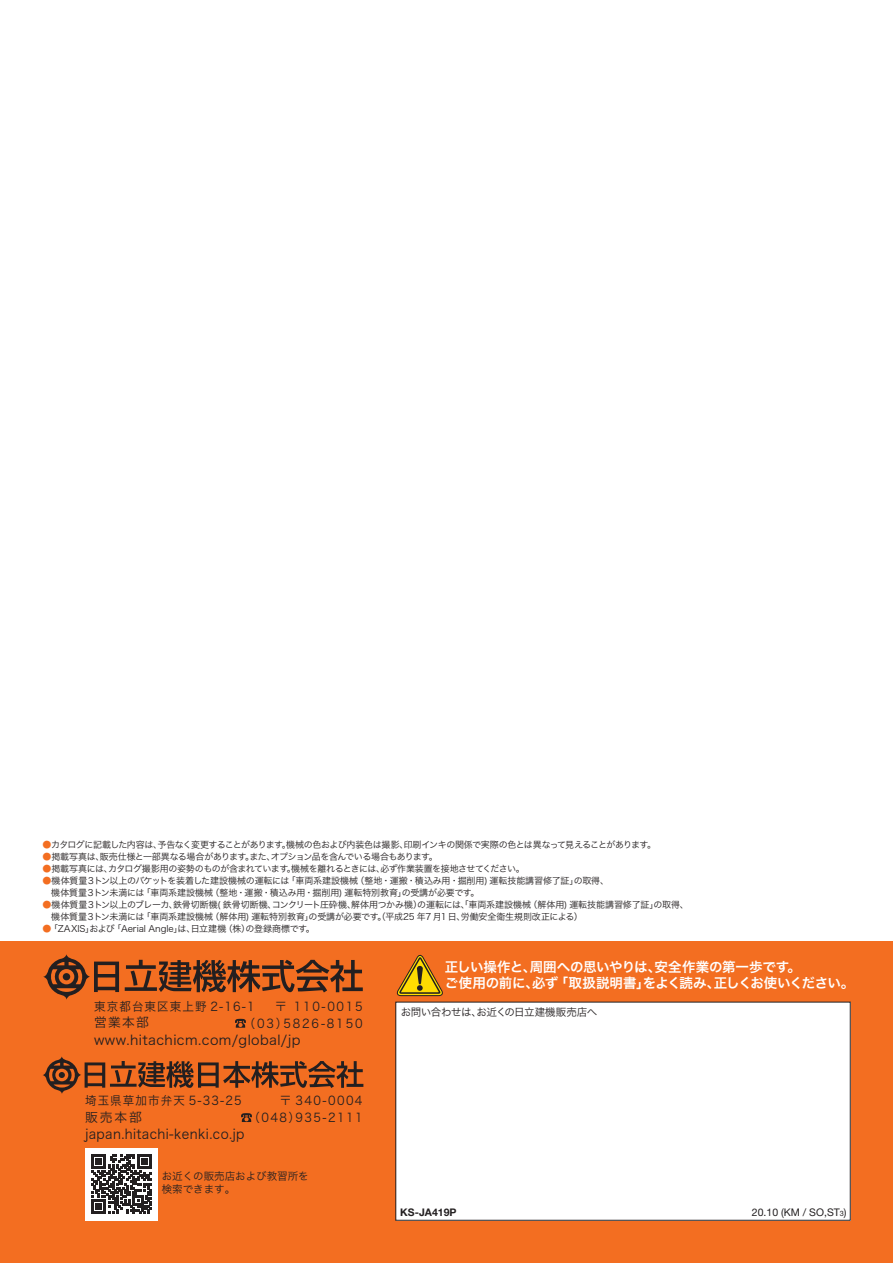
<style>
.page{position:relative;width:893px;height:1263px;background:#fff}
.page>*{position:absolute;margin:0;border:0;box-sizing:border-box;transform-origin:0 0}
.t1{font:13.5px "Hira Kaku Pro W6";letter-spacing:-.025em;color:#fff}
.t2{font:13.5px "Hira Kaku Pro W3";letter-spacing:.03em;color:#231f20}
.t3{font:13.5px "Hira Kaku Pro W3";letter-spacing:.03em;color:#231f20;scale:.95 1}
.t4{font:12.75px "Hira Kaku Pro W3";letter-spacing:.125em;color:#231f20}
.t5{font:12.15px "Hira Kaku Pro W3";letter-spacing:.125em;color:#231f20;scale:.95 1}
.t6{font:12.15px "Hira Kaku Pro W3";letter-spacing:.1em;color:#231f20;scale:.95 1}
.t7{font:12.15px "Hira Kaku Pro W3";letter-spacing:.16em;color:#231f20;scale:.95 1}
.t8{font:10.5px/13.5px "Hira Kaku Pro W3";color:#231f20}
.t9{font:10.5px "Hira Kaku Pro W3";letter-spacing:-.045em;color:#231f20}
.t10{font:10.5px "Helvetica Neue LT Pro";color:#231f20}
.t11{font:700 10.5px "Helvetica Neue LT Pro";color:#231f20}
.t12{font:9px "Hira Kaku Pro W3";letter-spacing:-.025em;color:#231f20}
.t13{font:9px "Hira Kaku Pro W3";letter-spacing:-.05em;color:#231f20}
.t14{font:9px "Hira Kaku Pro W3";letter-spacing:-.055em;color:#231f20}
.t15{font:9px "Hira Kaku Pro W3";letter-spacing:-.045em;color:#231f20}
.t16{font:9px "Hira Kaku Pro W3";letter-spacing:-.005em;color:#231f20}
.s1{color:#f36e21}
.s2{font-size:7.35px}
</style>
<div class="page">
<div style="left:0;top:941px;width:893px;height:322px;background:#f36e21"></div>
<div style="left:396px;top:1002px;width:454px;height:218px;background:#fff"></div>
<svg style="left:43px;top:954px;width:76px;height:45px"></svg>
<svg style="left:125px;top:960px;width:238px;height:32px"></svg>
<svg style="left:235px;top:1019px;width:11px;height:9px"></svg>
<svg style="left:43px;top:1056px;width:320px;height:38px"></svg>
<svg style="left:241px;top:1113px;width:11px;height:9px"></svg>
<div style="left:85px;top:1147px;width:73px;height:73px;background:#fff"></div>
<svg style="left:397px;top:954px;width:46px;height:42px"></svg>
<svg style="left:92px;top:1154px;width:59px;height:60px"></svg>
<p class="t13" style="left:43px;top:837px;width:615px"><span class="s1">●</span>カタログに記載した内容は、予告なく変更することがあります。機械の色および内装色は撮影、印刷インキの関係で実際の色とは異なって見えることがあります。</p>
<p class="t15" style="left:43px;top:849px;width:397px"><span class="s1">●</span>掲載写真は、販売仕様と一部異なる場合があります。また、オプション品を含んでいる場合もあります。</p>
<p class="t14" style="left:43px;top:861px;width:484px"><span class="s1">●</span>掲載写真には、カタログ撮影用の姿勢のものが含まれています。機械を離れるときには、必ず作業装置を接地させてください。</p>
<p class="t12" style="left:43px;top:873px;width:568px"><span class="s1">●</span>機体質量３トン以上のバケットを装着した建設機械の運転には「車両系建設機械（整地・運搬・積込み用・掘削用) 運転技能講習修了証」の取得、</p>
<p class="t12" style="left:43px;top:885px;width:439px">　機体質量３トン未満には「車両系建設機械（整地・運搬・積込み用・掘削用) 運転特別教育」の受講が必要です。</p>
<p class="t12" style="left:43px;top:897px;width:648px"><span class="s1">●</span>機体質量３トン以上のブレーカ、鉄骨切断機( 鉄骨切断機、コンクリート圧砕機、解体用つかみ機）の運転には、「車両系建設機械（解体用) 運転技能講習修了証」の取得、</p>
<p class="t12" style="left:43px;top:909px;width:542px">　機体質量３トン未満には「車両系建設機械（解体用) 運転特別教育」の受講が必要です。（平成25 年7 月1日、労働安全衛生規則改正による）</p>
<p class="t16" style="left:43px;top:921px;width:274px"><span class="s1">●</span>「ZAXIS」および「Aerial Angle」は、日立建機（株）の登録商標です。</p>
<p class="t6" style="left:94px;top:996px;width:171px">東京都台東区東上野 2-16-1</p>
<p class="t5" style="left:275px;top:996px;width:94px">〒 110-0015</p>
<p class="t4" style="left:94px;top:1011px;width:56px">営業本部</p>
<p class="t7" style="left:244px;top:1012px;width:126px">（03）5826-8150</p>
<p class="t2" style="left:94px;top:1027px;width:208px">www.hitachicm.com/global/jp</p>
<p class="t6" style="left:85px;top:1090px;width:166px">埼玉県草加市弁天 5-33-25</p>
<p class="t5" style="left:280px;top:1090px;width:89px">〒 340-0004</p>
<p class="t4" style="left:85px;top:1105px;width:58px">販売本部</p>
<p class="t5" style="left:249px;top:1106px;width:121px">（048）935-2111</p>
<p class="t3" style="left:85px;top:1122px;width:169px">japan.hitachi-kenki.co.jp</p>
<p class="t8" style="left:162px;top:1168px;width:148px">お近くの販売店および教習所を検索できます。</p>
<p class="t1" style="left:445px;top:954px;width:358px">正しい操作と、周囲への思いやりは、安全作業の第一歩です。</p>
<p class="t1" style="left:445px;top:971px;width:411px">ご使用の前に、必ず「取扱説明書」をよく読み、正しくお使いください。</p>
<p class="t9" style="left:401px;top:1003px;width:198px">お問い合わせは、お近くの日立建機販売店へ</p>
<p class="t11" style="left:400px;top:1206px;width:58px">KS-JA419P</p>
<p class="t10" style="left:752px;top:1206px;width:96px">20.10 (KM / SO,ST<span class="s2">3</span>)</p>
</div>
